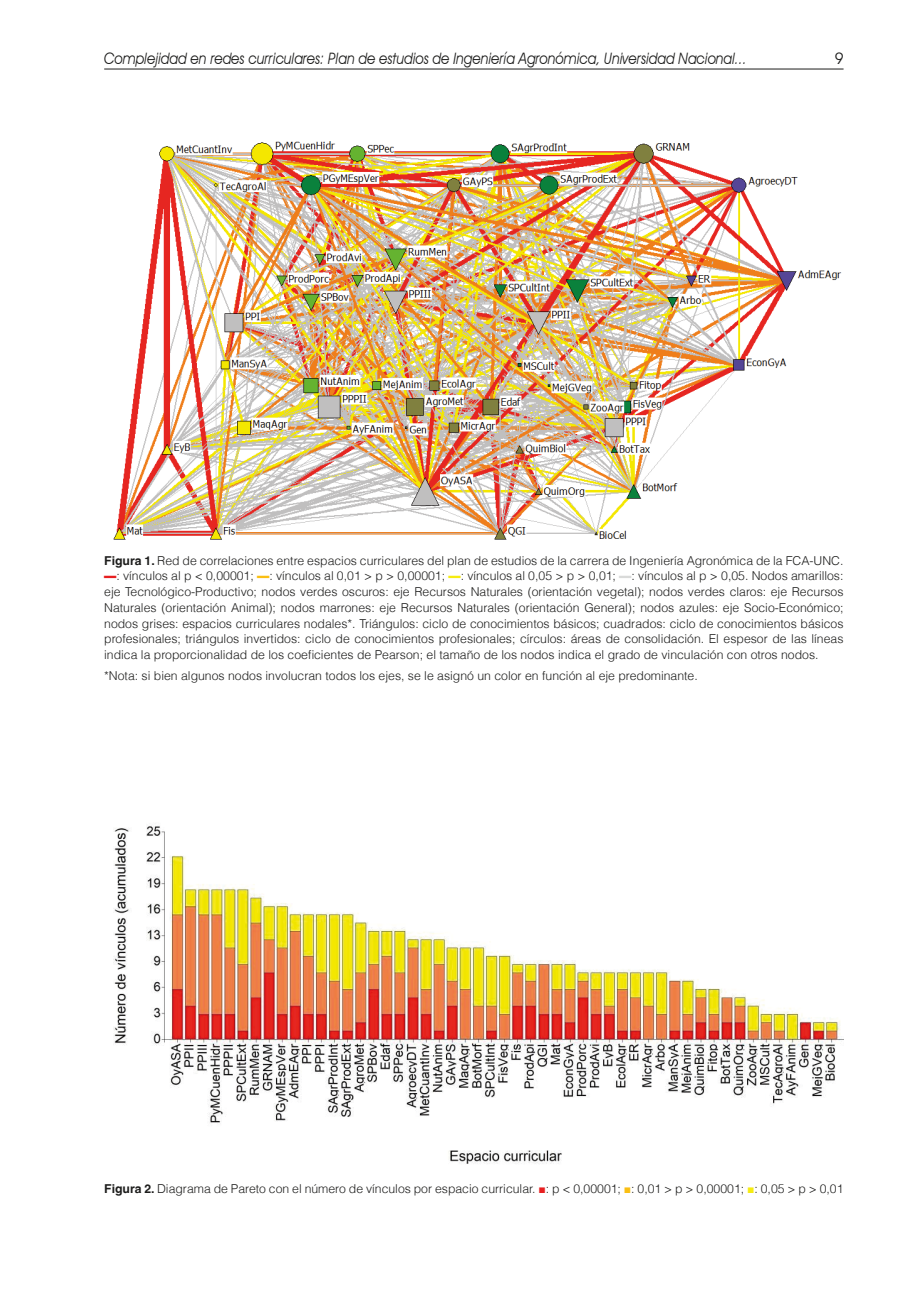
<style>
.page{position:relative;width:918px;height:1290px;background:#fff}
.page>*{position:absolute;margin:0;border:0;box-sizing:border-box;transform-origin:0 0}
.t1{font:italic 15.75px "Avant Garde IT Cby BT";color:#1d1d1c;scale:.87 1}
.t2{font:15.75px "Avant Garde IT Cby BT";color:#1d1d1c}
.t3{font:300 12.25px/15.8px "Helvetica LT";color:#1d1d1c;text-align:justify}
.s1{font-weight:700}
.s2{font-family:"Times New Roman";font-weight:400;color:#e71f20}
.s3{font-family:"Times New Roman";font-weight:400;color:#fabf13}
.s4{font-family:"Times New Roman";font-weight:400;color:#f6ec11}
.s5{font-family:"Times New Roman";font-weight:400;color:#d9dad9}
</style>
<div class="page">
<hr style="left:104px;top:69px;width:739px;height:1px;background:#1d1d1c">
<img style="left:113px;top:141px;width:729px;height:399px">
<img style="left:113px;top:826px;width:730px;height:338px">
<p class="t1" style="left:104px;top:49px;width:740px">Complejidad en redes curriculares: Plan de estudios de Ingeniería Agronómica, Universidad Nacional...</p>
<p class="t2" style="left:834px;top:49px;width:10px">9</p>
<p class="t3" style="left:104px;top:552px;width:741px"><span class="s1">Figura 1.</span> Red de correlaciones entre espacios curriculares del plan de estudios de la carrera de Ingeniería Agronómica de la FCA-UNC. <span class="s2">▬</span>: vínculos al p &lt; 0,00001; <span class="s3">▬</span>: vínculos al 0,01 &gt; p &gt; 0,00001; <span class="s4">▬</span>: vínculos al 0,05 &gt; p &gt; 0,01; <span class="s5">▬</span>: vínculos al p &gt; 0,05. Nodos amarillos: eje Tecnológico-Productivo; nodos verdes oscuros: eje Recursos Naturales (orientación vegetal); nodos verdes claros: eje Recursos Naturales (orientación Animal); nodos marrones: eje Recursos Naturales (orientación General); nodos azules: eje Socio-Económico; nodos grises: espacios curriculares nodales*. Triángulos: ciclo de conocimientos básicos; cuadrados: ciclo de conocimientos básicos profesionales; triángulos invertidos: ciclo de conocimientos profesionales; círculos: áreas de consolidación. El espesor de las líneas indica la proporcionalidad de los coeficientes de Pearson; el tamaño de los nodos indica el grado de vinculación con otros nodos.</p>
<p class="t3" style="left:104px;top:667px;width:595px">*Nota: si bien algunos nodos involucran todos los ejes, se le asignó un color en función al eje predominante.</p>
<p class="t3" style="left:104px;top:1180px;width:741px"><span class="s1">Figura 2.</span> Diagrama de Pareto con el número de vínculos por espacio curricular. <span class="s2">■</span>: p &lt; 0,00001; <span class="s3">■</span>: 0,01 &gt; p &gt; 0,00001; <span class="s4">■</span>: 0,05 &gt; p &gt; 0,01</p>
</div>
